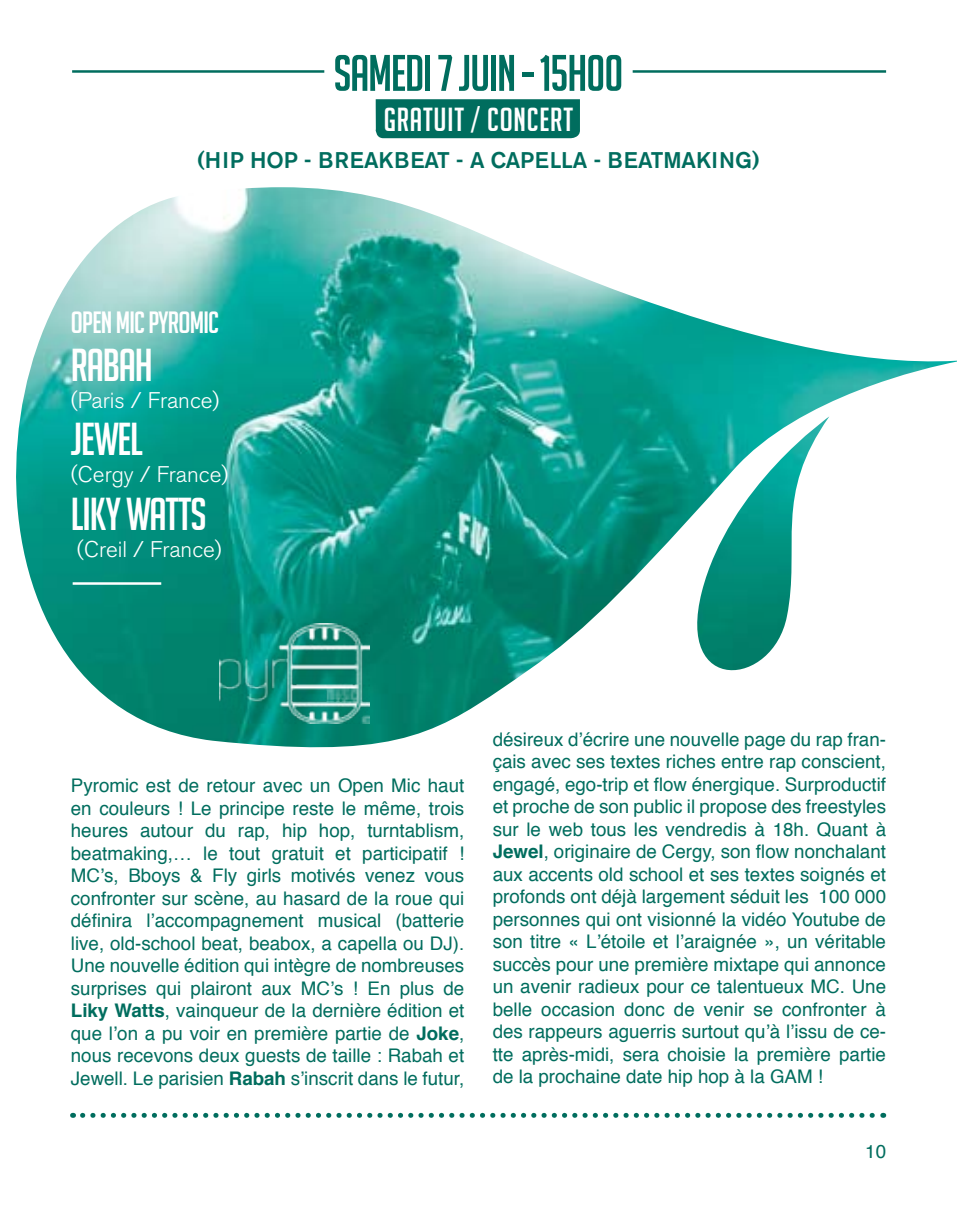
<style>
.page{position:relative;width:957px;height:1205px;background:#fff}
.page>*{position:absolute;margin:0;border:0;box-sizing:border-box;transform-origin:0 0}
.t1{font:50px "Big Noodle Titling";letter-spacing:-.025em;color:#006d5e}
.t2{font:45px "Big Noodle Titling";letter-spacing:-.025em;color:#fff}
.t3{font:32.5px "Big Noodle Titling";letter-spacing:.025em;color:#fff}
.t4{font:30px "Big Noodle Titling";letter-spacing:-.025em;color:#fff}
.t5{font:300 22.5px "Akzidenz Grotesk BE";color:#fff}
.t6{font:500 22.5px "Akzidenz Grotesk BE";color:#006d5e}
.t7{font:18.75px/22.5px "Helvetica";color:#006d5e;text-align:justify}
.s1{font-weight:700}
</style>
<div class="page">
<img style="left:16px;top:187px;width:941px;height:561px">
<div style="left:376px;top:99px;width:204px;height:39px;background:#006d5e"></div>
<hr style="left:72px;top:70px;width:252px;height:3px;background:#006d5e">
<hr style="left:632px;top:70px;width:254px;height:3px;background:#006d5e">
<svg style="left:83px;top:1113px;width:800px;height:5px"></svg>
<hr style="left:73px;top:582px;width:88px;height:3px;background:#fff">
<img style="left:220px;top:624px;width:149px;height:100px">
<h1 class="t1" style="left:333px;top:46px;width:291px">SAMEDI 7 JUIN - 15H00</h1>
<h3 class="t3" style="left:384px;top:102px;width:191px">GRATUIT / CONCERT</h3>
<p class="t6" style="left:197px;top:147px;width:564px">(HIP HOP - BREAKBEAT - A CAPELLA - BEATMAKING)</p>
<h3 class="t4" style="left:71px;top:307px;width:150px">OPEN MIC PYROMIC</h3>
<h2 class="t2" style="left:71px;top:341px;width:84px">RABAH</h2>
<p class="t5" style="left:71px;top:387px;width:150px">(Paris / France)</p>
<h2 class="t2" style="left:71px;top:415px;width:74px">JEWEL</h2>
<p class="t5" style="left:71px;top:462px;width:159px">(Cergy / France)</p>
<h2 class="t2" style="left:71px;top:490px;width:137px">LIKY WATTS</h2>
<p class="t5" style="left:77px;top:536px;width:146px">(Creil / France)</p>
<p class="t7" style="left:71px;top:775px;width:395px">Pyromic est de retour avec un Open Mic haut en couleurs ! Le principe reste le même, trois heures autour du rap, hip hop, turntablism, beatmaking,… le tout gratuit et participatif !<br>MC’s, Bboys &amp; Fly girls motivés venez vous confronter sur scène, au hasard de la roue qui définira l’accompagnement musical (batterie live, old-school beat, beabox, a capella ou DJ).<br>Une nouvelle édition qui intègre de nombreuses surprises qui plairont aux MC’s ! En plus de <span class="s1">Liky Watts</span>, vainqueur de la dernière édition et que l’on a pu voir en première partie de <span class="s1">Joke</span>, nous recevons deux guests de taille : Rabah et Jewell. Le parisien <span class="s1">Rabah</span> s’inscrit dans le futur,</p>
<p class="t7" style="left:493px;top:728px;width:395px">désireux d’écrire une nouvelle page du rap fran&shy;çais avec ses textes riches entre rap conscient, engagé, ego-trip et flow énergique. Surproductif et proche de son public il propose des freestyles sur le web tous les vendredis à 18h. Quant à <span class="s1">Jewel</span>, originaire de Cergy, son flow nonchalant aux accents old school et ses textes soignés et profonds ont déjà largement séduit les 100 000 personnes qui ont visionné la vidéo Youtube de son titre « L’étoile et l’araignée », un véritable succès pour une première mixtape qui annonce un avenir radieux pour ce talentueux MC. Une belle occasion donc de venir se confronter à des rappeurs aguerris surtout qu’à l’issu de ce&shy;tte après-midi, sera choisie la première partie de la prochaine date hip hop à la GAM !</p>
<p class="t7" style="left:865px;top:1140px;width:22px">10</p>
</div>
